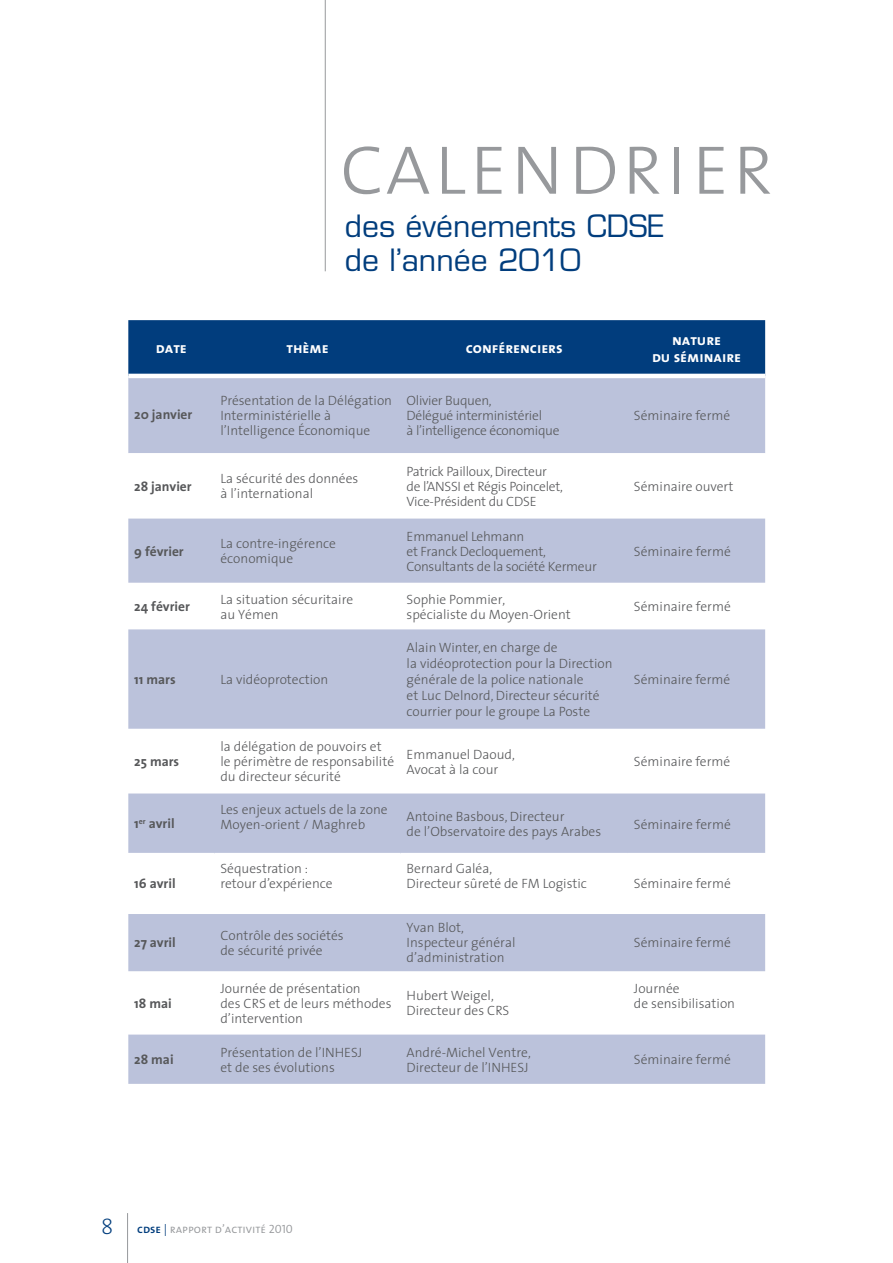
<style>
.page{position:relative;width:893px;height:1263px;background:#fff}
.page>*{position:absolute;margin:0;border:0;box-sizing:border-box;transform-origin:0 0}
.t1{font:90px "The Mix Extra Light Caps";color:#97999c}
.t2{font:30px/34.5px "Eurostile";color:#013d7d}
.t3{font:15px/16.5px "The Mix Bold Caps";color:#fff;text-align:center}
.t4{font:300 13.5px/15px "The Sans";color:#57585a}
.t5{font:300 13.5px/15px "The Sans";letter-spacing:-.02em;color:#57585a}
.t6{font:700 13.5px "The Sans";color:#57585a}
.t7{font:12px "The Mix Semi Light Caps";color:#97999c}
.s1{font-family:"The Mix Extra Light Caps";font-size:22.5px;color:#013d7d}
.s2{font-family:"The Mix Semi Bold Caps";color:#013d7d}
.s3{color:#013d7d}
</style>
<div class="page">
<hr style="left:127px;top:1213px;width:1px;height:50px;background:#97999c">
<hr style="left:325px;top:0;width:1px;height:271px;background:#97999c">
<div style="left:128px;top:320px;width:637px;height:54px;background:#013d7d"></div>
<div style="left:128px;top:378px;width:637px;height:75px;background:#bbc2db"></div>
<svg style="left:128px;top:519px;width:637px;height:565px;fill:#bbc2db"></svg>
<hr style="left:128px;top:853px;width:86px;height:1px;background:#fff">
<hr style="left:128px;top:854px;width:1px;height:58px;background:#fff">
<hr style="left:214px;top:853px;width:187px;height:1px;background:#fff">
<hr style="left:214px;top:854px;width:1px;height:58px;background:#fff">
<hr style="left:401px;top:853px;width:227px;height:1px;background:#fff">
<hr style="left:400px;top:854px;width:1px;height:58px;background:#fff">
<hr style="left:628px;top:853px;width:138px;height:1px;background:#fff">
<hr style="left:627px;top:854px;width:2px;height:58px;background:#fff">
<hr style="left:764px;top:854px;width:2px;height:58px;background:#fff">
<hr style="left:128px;top:912px;width:638px;height:2px;background:#fff">
<h1 class="t1" style="left:339px;top:110px;width:438px">calendrier</h1>
<h2 class="t2" style="left:345px;top:212px;width:321px">des événements CDSE de l’année 2010</h2>
<p class="t3" style="left:156px;top:340px;width:32px">date</p>
<p class="t3" style="left:286px;top:340px;width:44px">thème</p>
<p class="t3" style="left:466px;top:340px;width:98px">conférenciers</p>
<p class="t3" style="left:652px;top:332px;width:91px">nature<br>du séminaire</p>
<p class="t6" style="left:134px;top:409px;width:60px">20 janvier</p>
<p class="t4" style="left:220px;top:394px;width:173px">Présentation de la Délégation<br>Interministérielle à l’Intelligence Économique</p>
<p class="t5" style="left:407px;top:394px;width:154px">Olivier Buquen,<br>Délégué interministériel<br>à l’intelligence économique</p>
<p class="t6" style="left:134px;top:481px;width:59px">28 janvier</p>
<p class="t4" style="left:220px;top:472px;width:139px">La sécurité des données à l’international</p>
<p class="t5" style="left:407px;top:465px;width:158px">Patrick Pailloux, Directeur de l’ANSSI et Régis Poincelet,<br>Vice-Président du CDSE</p>
<p class="t6" style="left:134px;top:545px;width:51px">9 février</p>
<p class="t4" style="left:220px;top:537px;width:117px">La contre-ingérence économique</p>
<p class="t5" style="left:407px;top:530px;width:192px">Emmanuel Lehmann<br>et Franck Decloquement,<br>Consultants de la société Kermeur</p>
<p class="t4" style="left:634px;top:409px;width:98px">Séminaire fermé</p>
<p class="t4" style="left:634px;top:480px;width:101px">Séminaire ouvert</p>
<p class="t4" style="left:634px;top:545px;width:98px">Séminaire fermé</p>
<p class="t6" style="left:134px;top:601px;width:57px">24 février</p>
<p class="t4" style="left:220px;top:593px;width:134px">La situation sécuritaire au Yémen</p>
<p class="t4" style="left:407px;top:593px;width:166px">Sophie Pommier,<br>spécialiste du Moyen-Orient</p>
<p class="t4" style="left:634px;top:600px;width:98px">Séminaire fermé</p>
<p class="t6" style="left:134px;top:674px;width:43px">11 mars</p>
<p class="t4" style="left:220px;top:673px;width:109px">La vidéoprotection</p>
<p class="t4" style="left:407px;top:640px;width:207px;line-height:16.2px">Alain Winter, en charge de<br>la vidéoprotection pour la Direction générale de la police nationale<br>et Luc Delnord, Directeur sécurité courrier pour le groupe La Poste</p>
<p class="t4" style="left:634px;top:673px;width:98px">Séminaire fermé</p>
<p class="t6" style="left:134px;top:756px;width:46px">25 mars</p>
<p class="t6" style="left:134px;top:818px;width:42px">1<sup>er</sup> avril</p>
<p class="t6" style="left:134px;top:878px;width:43px">16 avril</p>
<p class="t4" style="left:220px;top:740px;width:175px">la délégation de pouvoirs et le périmètre de responsabilité du directeur sécurité</p>
<p class="t4" style="left:407px;top:748px;width:110px">Emmanuel Daoud,<br>Avocat à la cour</p>
<p class="t4" style="left:634px;top:755px;width:98px">Séminaire fermé</p>
<p class="t4" style="left:220px;top:803px;width:169px">Les enjeux actuels de la zone<br>Moyen-orient / Maghreb</p>
<p class="t4" style="left:407px;top:810px;width:196px">Antoine Basbous, Directeur<br>de l’Observatoire des pays Arabes</p>
<p class="t4" style="left:634px;top:818px;width:98px">Séminaire fermé</p>
<p class="t4" style="left:220px;top:863px;width:114px">Séquestration : retour d’expérience</p>
<p class="t4" style="left:407px;top:863px;width:182px">Bernard Galéa,<br>Directeur sûreté de FM Logistic</p>
<p class="t4" style="left:634px;top:878px;width:98px">Séminaire fermé</p>
<p class="t6" style="left:134px;top:937px;width:43px">27 avril</p>
<p class="t4" style="left:220px;top:929px;width:125px">Contrôle des sociétés de sécurité privée</p>
<p class="t4" style="left:407px;top:921px;width:110px">Yvan Blot,<br>Inspecteur général d’administration</p>
<p class="t4" style="left:634px;top:936px;width:98px">Séminaire fermé</p>
<p class="t6" style="left:134px;top:998px;width:39px">18 mai</p>
<p class="t4" style="left:220px;top:982px;width:173px">Journée de présentation<br>des CRS et de leurs méthodes d’intervention</p>
<p class="t4" style="left:407px;top:989px;width:104px">Hubert Weigel,<br>Directeur des CRS</p>
<p class="t4" style="left:634px;top:982px;width:103px">Journée<br>de sensibilisation</p>
<p class="t6" style="left:134px;top:1054px;width:41px">28 mai</p>
<p class="t4" style="left:220px;top:1046px;width:143px">Présentation de l’INHESJ et de ses évolutions</p>
<p class="t4" style="left:407px;top:1046px;width:126px">André-Michel Ventre,<br>Directeur de l’INHESJ</p>
<p class="t4" style="left:634px;top:1053px;width:98px">Séminaire fermé</p>
<p class="t7" style="left:101px;top:1222px;width:193px"><span class="s1">8</span> <span class="s2">cdse</span> <span class="s3">|</span> rapport d’activité 2010</p>
</div>
